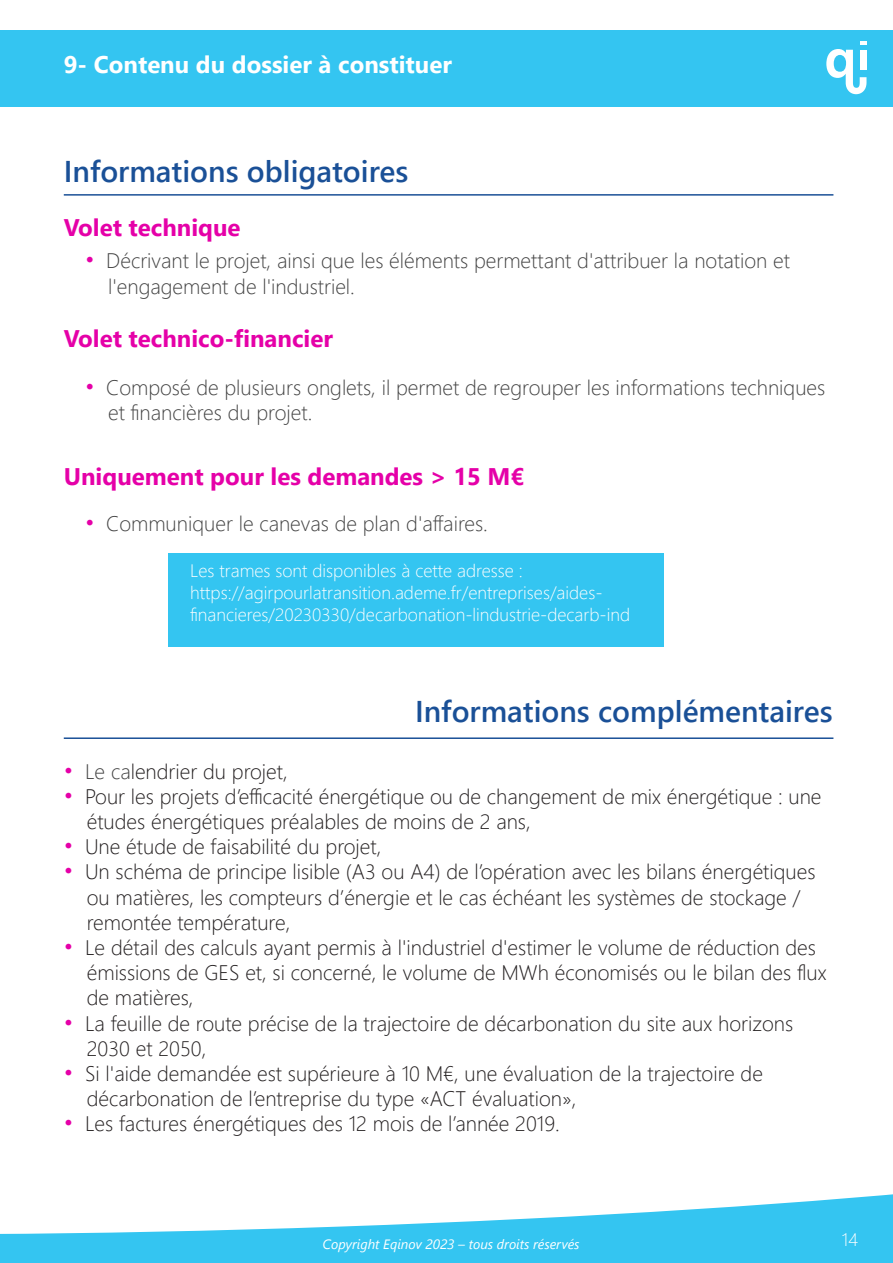
<style>
.page{position:relative;width:893px;height:1263px;background:#fff}
.page>*{position:absolute;margin:0;border:0;box-sizing:border-box;transform-origin:0 0}
.t1{font:600 30px "Segoe UI";color:#1a5097}
.t2{font:700 24px "Segoe UI";color:#e500a8}
.t3{font:700 24px "Segoe UI";color:#fff}
.t4{font:300 21px/25.2px "Segoe UI";color:#231f20}
.t5{font:300 21px/25.2px "Segoe UI";color:#424242}
.t6{font:300 18px/21.6px "Segoe UI";color:#fff}
.t7{font:italic 13.5px "Segoe UI";color:#fff}
.s1{font-size:24px;color:#e500a8}
.s2{color:#424242}
</style>
<div class="page">
<div style="left:0;top:1169px;width:893px;height:94px;background:#34c5f1"></div>
<svg style="left:0;top:1169px;width:893px;height:65px;fill:#fff"></svg>
<div style="left:0;top:30px;width:893px;height:76px;background:#34c5f1"></div>
<svg style="left:826px;top:42px;width:40px;height:52px"></svg>
<div style="left:860px;top:50px;width:6px;height:20px;background:#fff"></div>
<div style="left:168px;top:553px;width:495px;height:93px;background:#34c5f1"></div>
<hr style="left:64px;top:194px;width:769px;height:2px;background:#1a5097">
<hr style="left:64px;top:737px;width:769px;height:2px;background:#1a5097">
<p class="t3" style="left:64px;top:55px;width:390px">9- Contenu du dossier à constituer</p>
<h1 class="t1" style="left:64px;top:159px;width:346px">Informations obligatoires</h1>
<p class="t2" style="left:64px;top:205px;width:178px">Volet technique</p>
<p class="t5" style="left:108px;top:250px;width:684px;text-indent:-23px"><span class="s1">•</span> Décrivant le projet, ainsi que les éléments permettant d'attribuer la notation et l'engagement de l'industriel.</p>
<p class="t2" style="left:64px;top:316px;width:271px">Volet technico-financier</p>
<p class="t5" style="left:108px;top:377px;width:719px;text-indent:-23px"><span class="s1">•</span> Composé de plusieurs onglets, il permet de regrouper les informations techniques et financières du projet.</p>
<p class="t2" style="left:64px;top:454px;width:462px">Uniquement pour les demandes &gt; 15 M€</p>
<p class="t5" style="left:85px;top:509px;width:404px"><span class="s1">•</span> Communiquer le canevas de plan d'affaires.</p>
<p class="t6" style="left:190px;top:562px;width:441px">Les trames sont disponibles à cette adresse : https://agirpourlatransition.ademe.fr/entreprises/aides&shy;financieres/20230330/decarbonation-lindustrie-decarb-ind</p>
<h1 class="t1" style="left:415px;top:700px;width:419px">Informations complémentaires</h1>
<p class="t4" style="left:64px;top:761px;width:225px"><span class="s1">•</span> <span class="s2">Le ca</span>lendrier du projet,</p>
<p class="t4" style="left:87px;top:782px;width:736px;text-indent:-23px"><span class="s1">•</span> Pour les projets d’efficacité énergétique ou de changement de mix énergétique : une études énergétiques préalables de moins de 2 ans,</p>
<p class="t4" style="left:64px;top:836px;width:319px"><span class="s1">•</span> Une étude de faisabilité du projet,</p>
<p class="t4" style="left:87px;top:857px;width:730px;text-indent:-23px"><span class="s1">•</span> Un schéma de principe lisible (A3 ou A4) de l’opération avec les bilans énergétiques ou matières, les compteurs d’énergie et le cas échéant les systèmes de stockage / remontée température,</p>
<p class="t4" style="left:87px;top:937px;width:741px;text-indent:-23px"><span class="s1">•</span> Le détail des calculs ayant permis à l'industriel d'estimer le volume de réduction des émissions de GES et, si concerné, le volume de MWh économisés ou le bilan des flux de matières,</p>
<p class="t4" style="left:87px;top:1013px;width:708px;text-indent:-23px"><span class="s1">•</span> La feuille de route précise de la trajectoire de décarbonation du site aux horizons<br>2030 et 2050,</p>
<p class="t4" style="left:87px;top:1063px;width:678px;text-indent:-23px"><span class="s1">•</span> Si l'aide demandée est supérieure à 10 M€, une évaluation de la trajectoire de décarbonation de l’entreprise du type «ACT évaluation»,</p>
<p class="t4" style="left:64px;top:1109px;width:497px"><span class="s1">•</span> Les factures énergétiques des 12 mois de l’année 2019.</p>
<p class="t7" style="left:323px;top:1239px;width:258px">Copyright Eqinov 2023 – tous droits réservés</p>
<p class="t6" style="left:842px;top:1231px;width:17px">14</p>
</div>
